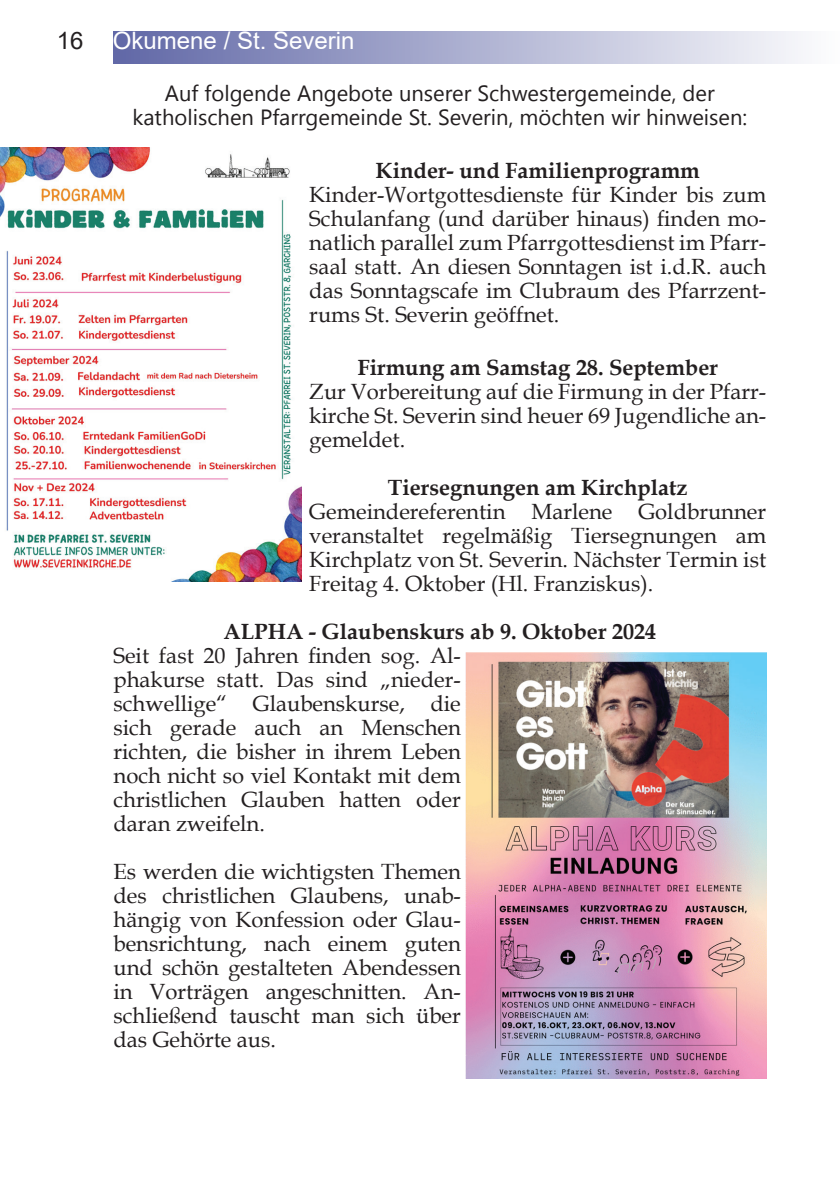
<style>
.page{position:relative;width:840px;height:1191px;background:#fff}
.page>*{position:absolute;margin:0;border:0;box-sizing:border-box;transform-origin:0 0}
.t1{font:24px "Arial";color:#fff}
.t2{font:24px "Arial";color:#231f20}
.t3{font:22px/24px "Book Antiqua";color:#231f20;text-align:justify}
.t4{font:700 22px "Book Antiqua";color:#231f20}
.t5{font:22px "Segoe UI Symbol";color:#231f20}
</style>
<div class="page">
<div style="left:113px;top:31px;width:726px;height:32px;background:linear-gradient(to right,#6067a6,#fdfdfe)"></div>
<img style="left:0;top:147px;width:301px;height:434px">
<img style="left:465px;top:653px;width:300px;height:425px">
<p class="t2" style="left:57px;top:24px;width:28px">16</p>
<p class="t1" style="left:113px;top:24px;width:243px">Ökumene / St. Severin</p>
<p class="t5" style="left:179px;top:81px;width:89px">◆ □● ■</p>
<p class="t5" style="left:311px;top:81px;width:123px">■ □▼ ◆■▲</p>
<p class="t5" style="left:634px;top:81px;width:14px">■</p>
<p class="t5" style="left:154px;top:105px;width:54px">▼ □●▲</p>
<p class="t5" style="left:241px;top:105px;width:14px">■</p>
<p class="t5" style="left:663px;top:105px;width:80px">■ ▲■</p>
<p class="t4" style="left:375px;top:155px;width:325px">Kinder- und Familienprogramm</p>
<p class="t3" style="left:309px;top:182px;width:458px">Kinder-Wortgottesdienste für Kinder bis zum Schulanfang (und darüber hinaus) finden mo&shy;natlich parallel zum Pfarrgottesdienst im Pfarr&shy;saal statt. An diesen Sonntagen ist i.d.R. auch das Sonntagscafe im Clubraum des Pfarrzent&shy;rums St. Severin geöffnet.</p>
<p class="t4" style="left:357px;top:352px;width:361px">Firmung am Samstag 28. September</p>
<p class="t3" style="left:309px;top:379px;width:458px">Zur Vorbereitung auf die Firmung in der Pfarr&shy;kirche St. Severin sind heuer 69 Jugendliche an&shy;gemeldet.</p>
<p class="t4" style="left:387px;top:472px;width:301px">Tiersegnungen am Kirchplatz</p>
<p class="t3" style="left:309px;top:499px;width:458px">Gemeindereferentin Marlene Goldbrunner veranstaltet regelmäßig Tiersegnungen am Kirchplatz von St. Severin. Nächster Termin ist Freitag 4. Oktober (Hl. Franziskus).</p>
<p class="t4" style="left:223px;top:616px;width:433px">ALPHA - Glaubenskurs ab 9. Oktober 2024</p>
<p class="t3" style="left:113px;top:643px;width:348px">Seit fast 20 Jahren finden sog. Al&shy;phakurse statt. Das sind „nieder&shy;schwellige“ Glaubenskurse, die sich gerade auch an Menschen richten, die bisher in ihrem Leben noch nicht so viel Kontakt mit dem christlichen Glauben hatten oder daran zweifeln.</p>
<p class="t3" style="left:113px;top:859px;width:348px">Es werden die wichtigsten Themen des christlichen Glaubens, unab&shy;hängig von Konfession oder Glau&shy;bensrichtung, nach einem guten und schön gestalteten Abendessen in Vorträgen angeschnitten. An&shy;schließend tauscht man sich über das Gehörte aus.</p>
</div>
